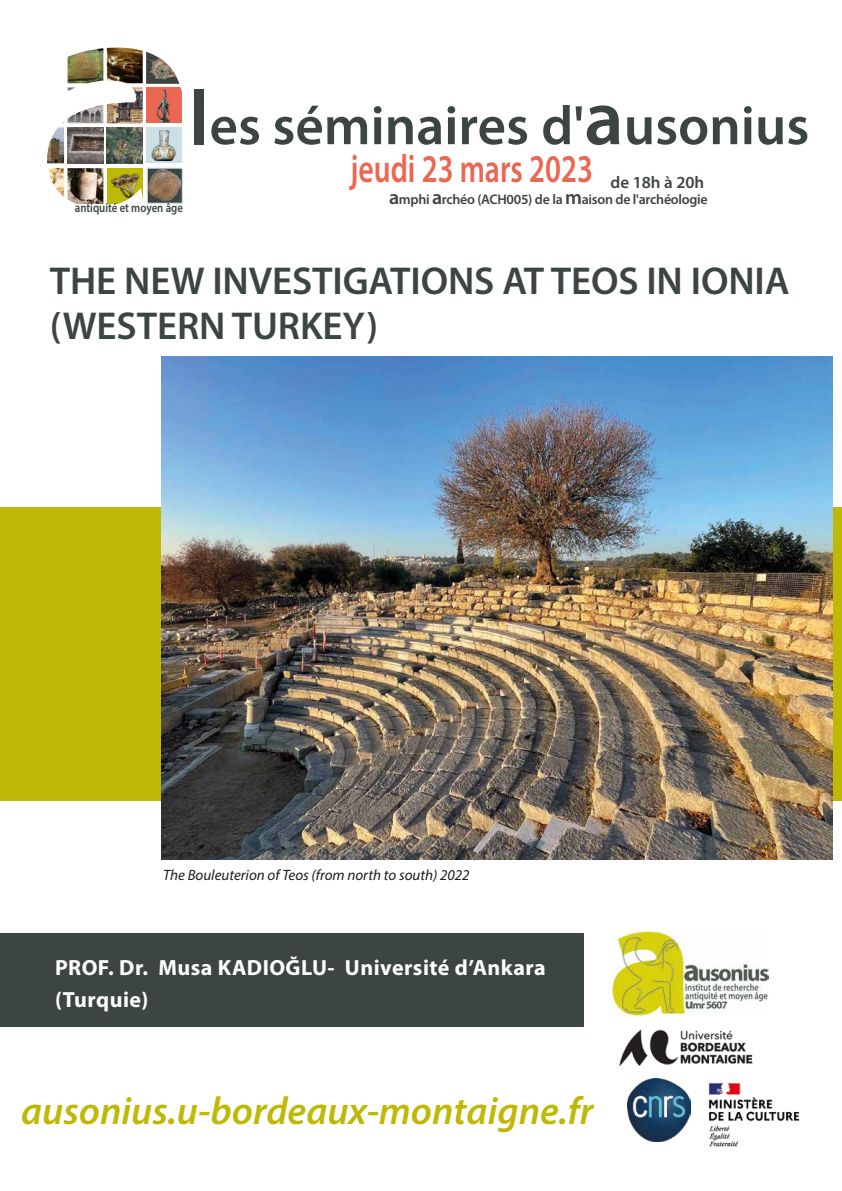
<style>
.page{position:relative;width:842px;height:1191px;background:#fff}
.page>*{position:absolute;margin:0;border:0;box-sizing:border-box;transform-origin:0 0}
.t1{font:600 55.2px "Myriad Pro";color:#3d4543}
.t2{font:600 39.4px "Myriad Pro";color:#ea6752;scale:.75 1}
.t3{font:600 39px/45px "Myriad Pro";letter-spacing:-.005em;color:#3d4543}
.t4{font:italic 600 39px "Myriad Pro";color:#beb906}
.t5{font:700 22px/32px "Myriad Pro";letter-spacing:.02em;color:#fff}
.t6{font:600 17px "Myriad Pro";color:#3d4543}
.t7{font:italic 15px "Myriad Pro";color:#1d1d1b}
.t8{font:600 14px "Myriad Pro";letter-spacing:-.02em;color:#3d4543}
.t9{font:600 12.7px "Myriad Pro";color:#3d4543;scale:.85 1}
.s1{font-size:77.8px}
.s2{font-size:20px}
</style>
<div class="page">
<div style="left:0;top:933px;width:583px;height:93px;background:#3d4543"></div>
<img style="left:612px;top:931px;width:157px;height:84px">
<img style="left:619px;top:1029px;width:134px;height:38px">
<div style="left:0;top:507px;width:842px;height:293px;background:#beb906"></div>
<img style="left:627px;top:1078px;width:64px;height:63px">
<img style="left:708px;top:1083px;width:92px;height:64px">
<img style="left:162px;top:356px;width:671px;height:503px">
<svg style="left:146px;top:51px;width:34px;height:33px"></svg>
<img style="left:149px;top:53px;width:29px;height:27px">
<svg style="left:107px;top:168px;width:36px;height:36px"></svg>
<img style="left:111px;top:173px;width:28px;height:25px">
<div style="left:147px;top:168px;width:36px;height:36px;background:#3d4543;border:1px solid #ccdfe5"></div>
<img style="left:149px;top:169px;width:32px;height:31px">
<div style="left:146px;top:87px;width:36px;height:36px;background:#ea6752"></div>
<img style="left:155px;top:89px;width:16px;height:33px">
<img style="left:47px;top:127px;width:17px;height:36px">
<img style="left:107px;top:127px;width:36px;height:36px">
<img style="left:107px;top:87px;width:36px;height:36px">
<img style="left:68px;top:168px;width:35px;height:36px">
<img style="left:68px;top:87px;width:35px;height:36px">
<img style="left:107px;top:48px;width:36px;height:35px">
<img style="left:68px;top:127px;width:35px;height:36px">
<img style="left:68px;top:48px;width:35px;height:35px">
<img style="left:48px;top:168px;width:16px;height:29px">
<div style="left:146px;top:127px;width:36px;height:36px;background:#ccdfe5"></div>
<img style="left:151px;top:131px;width:25px;height:29px">
<p class="t9" style="left:75px;top:200px;width:129px">antiquité et moyen âge</p>
<h1 class="t1" style="left:189px;top:90px;width:621px"><span class="s1">l</span>es séminaires d'<span class="s1">a</span>usonius</h1>
<h2 class="t2" style="left:350px;top:144px;width:325px">jeudi 23 mars 2023</h2>
<p class="t6" style="left:610px;top:171px;width:95px">de 18h à 20h</p>
<p class="t8" style="left:389px;top:190px;width:320px"><span class="s2">a</span>mphi <span class="s2">a</span>rchéo (ACH005) de la <span class="s2">m</span>aison de l'archéologie</p>
<h3 class="t3" style="left:50px;top:257px;width:741px">THE NEW INVESTIGATIONS AT TEOS IN IONIA (WESTERN TURKEY)</h3>
<p class="t7" style="left:163px;top:865px;width:308px">The Bouleuterion of Teos (from north to south) 2022</p>
<p class="t5" style="left:55px;top:950px;width:492px">PROF. Dr. Musa KADIOĞLU- Université d’Ankara (Turquie)</p>
<h3 class="t4" style="left:21px;top:1086px;width:574px">ausonius.u-bordeaux-montaigne.fr</h3>
</div>
